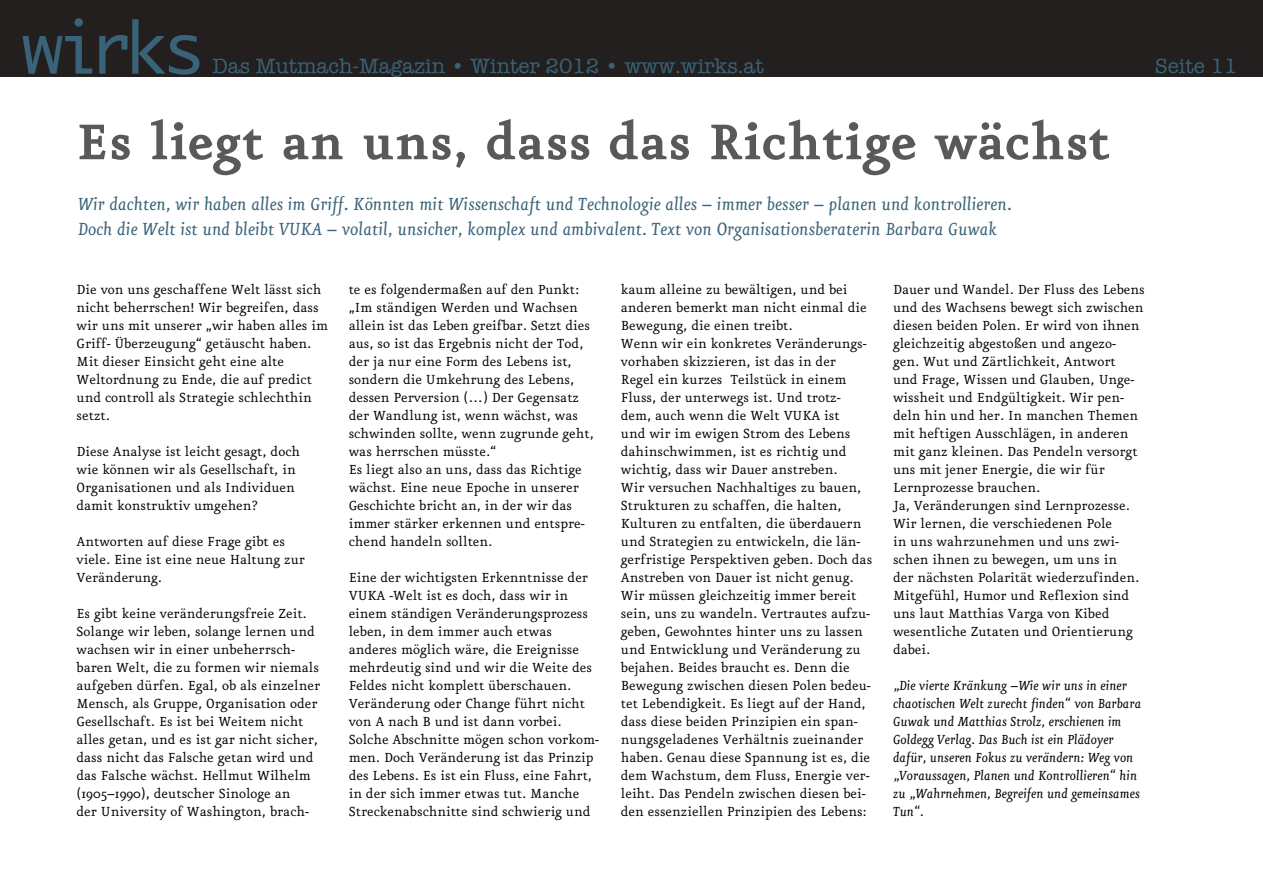
<style>
.page{position:relative;width:1263px;height:893px;background:#fff}
.page>*{position:absolute;margin:0;border:0;box-sizing:border-box;transform-origin:0 0}
.t1{font:700 60px "Eureka";color:#58595b}
.t2{font:italic 21px/25.2px "Eureka";color:#386378}
.t3{font:21px "American Typewriter";color:#386378}
.t4{font:15.75px/18px "Eureka";color:#000}
.t5{font:italic 15.75px/18px "Eureka";color:#000}
</style>
<div class="page">
<div style="left:0;top:0;width:1263px;height:77px;background:#241f1f"></div>
<svg style="left:22px;top:18px;width:177px;height:57px"></svg>
<h2 class="t3" style="left:213px;top:50px;width:553px">Das Mutmach-Magazin • Winter 2012 • www.wirks.at</h2>
<h2 class="t3" style="left:1155px;top:50px;width:84px">Seite 11</h2>
<h1 class="t1" style="left:77px;top:115px;width:1035px">Es liegt an uns, dass das Richtige wächst</h1>
<p class="t2" style="left:78px;top:192px;width:936px">Wir dachten, wir haben alles im Griff. Könnten mit Wissenschaft und Technologie alles – immer besser – planen und kontrollieren.<br>Doch die Welt ist und bleibt VUKA – volatil, unsicher, komplex und ambivalent. Text von Organisationsberaterin Barbara Guwak</p>
<p class="t4" style="left:77px;top:281px;width:253px">Die von uns geschaffene Welt lässt sich nicht beherrschen! Wir begreifen, dass wir uns mit unserer „wir haben alles im Griff- Überzeugung“ getäuscht haben.<br>Mit dieser Einsicht geht eine alte Weltordnung zu Ende, die auf predict und controll als Strategie schlechthin setzt.</p>
<p class="t4" style="left:77px;top:443px;width:225px">Diese Analyse ist leicht gesagt, doch wie können wir als Gesellschaft, in Organisationen und als Individuen damit konstruktiv umgehen?</p>
<p class="t4" style="left:77px;top:533px;width:230px">Antworten auf diese Frage gibt es viele. Eine ist eine neue Haltung zur<br>Veränderung.</p>
<p class="t4" style="left:77px;top:605px;width:245px">Es gibt keine veränderungsfreie Zeit.<br>Solange wir leben, solange lernen und wachsen wir in einer unbeherrsch&shy;baren Welt, die zu formen wir niemals aufgeben dürfen. Egal, ob als einzelner Mensch, als Gruppe, Organisation oder Gesellschaft. Es ist bei Weitem nicht alles getan, und es ist gar nicht sicher, dass nicht das Falsche getan wird und das Falsche wächst. Hellmut Wilhelm (1905–1990), deutscher Sinologe an<br>der University of Washington, brach-</p>
<p class="t4" style="left:349px;top:281px;width:247px">te es folgendermaßen auf den Punkt: „Im ständigen Werden und Wachsen allein ist das Leben greifbar. Setzt dies aus, so ist das Ergebnis nicht der Tod, der ja nur eine Form des Lebens ist, sondern die Umkehrung des Lebens, dessen Perversion (…) Der Gegensatz der Wandlung ist, wenn wächst, was schwinden sollte, wenn zugrunde geht, was herrschen müsste.“<br>Es liegt also an uns, dass das Richtige wächst. Eine neue Epoche in unserer Geschichte bricht an, in der wir das immer stärker erkennen und entspre&shy;chend handeln sollten.</p>
<p class="t4" style="left:349px;top:569px;width:252px">Eine der wichtigsten Erkenntnisse der VUKA -Welt ist es doch, dass wir in einem ständigen Veränderungsprozess leben, in dem immer auch etwas anderes möglich wäre, die Ereignisse mehrdeutig sind und wir die Weite des Feldes nicht komplett überschauen.<br>Veränderung oder Change führt nicht von A nach B und ist dann vorbei.<br>Solche Abschnitte mögen schon vorkom&shy;men. Doch Veränderung ist das Prinzip des Lebens. Es ist ein Fluss, eine Fahrt, in der sich immer etwas tut. Manche Streckenabschnitte sind schwierig und</p>
<p class="t4" style="left:621px;top:281px;width:253px">kaum alleine zu bewältigen, und bei anderen bemerkt man nicht einmal die Bewegung, die einen treibt.<br>Wenn wir ein konkretes Veränderungs&shy;vorhaben skizzieren, ist das in der Regel ein kurzes Teilstück in einem Fluss, der unterwegs ist. Und trotz&shy;dem, auch wenn die Welt VUKA ist<br>und wir im ewigen Strom des Lebens dahinschwimmen, ist es richtig und wichtig, dass wir Dauer anstreben.<br>Wir versuchen Nachhaltiges zu bauen, Strukturen zu schaffen, die halten, Kulturen zu entfalten, die überdauern und Strategien zu entwickeln, die län&shy;gerfristige Perspektiven geben. Doch das Anstreben von Dauer ist nicht genug.<br>Wir müssen gleichzeitig immer bereit sein, uns zu wandeln. Vertrautes aufzu&shy;geben, Gewohntes hinter uns zu lassen und Entwicklung und Veränderung zu bejahen. Beides braucht es. Denn die Bewegung zwischen diesen Polen bedeu&shy;tet Lebendigkeit. Es liegt auf der Hand, dass diese beiden Prinzipien ein span&shy;nungsgeladenes Verhältnis zueinander haben. Genau diese Spannung ist es, die dem Wachstum, dem Fluss, Energie ver&shy;leiht. Das Pendeln zwischen diesen bei&shy;den essenziellen Prinzipien des Lebens:</p>
<p class="t4" style="left:893px;top:281px;width:253px">Dauer und Wandel. Der Fluss des Lebens und des Wachsens bewegt sich zwischen diesen beiden Polen. Er wird von ihnen gleichzeitig abgestoßen und angezo&shy;gen. Wut und Zärtlichkeit, Antwort<br>und Frage, Wissen und Glauben, Unge&shy;wissheit und Endgültigkeit. Wir pen&shy;deln hin und her. In manchen Themen mit heftigen Ausschlägen, in anderen mit ganz kleinen. Das Pendeln versorgt uns mit jener Energie, die wir für Lernprozesse brauchen.<br>Ja, Veränderungen sind Lernprozesse.<br>Wir lernen, die verschiedenen Pole<br>in uns wahrzunehmen und uns zwi&shy;schen ihnen zu bewegen, um uns in<br>der nächsten Polarität wiederzufinden.<br>Mitgefühl, Humor und Reflexion sind uns laut Matthias Varga von Kibed wesentliche Zutaten und Orientierung dabei.</p>
<p class="t5" style="left:893px;top:677px;width:250px">„Die vierte Kränkung –Wie wir uns in einer chaotischen Welt zurecht finden“ von Barbara Guwak und Matthias Strolz, erschienen im Goldegg Verlag. Das Buch ist ein Plädoyer dafür, unseren Fokus zu verändern: Weg von „Voraussagen, Planen und Kontrollieren“ hin zu „Wahrnehmen, Begreifen und gemeinsames Tun“.</p>
</div>
